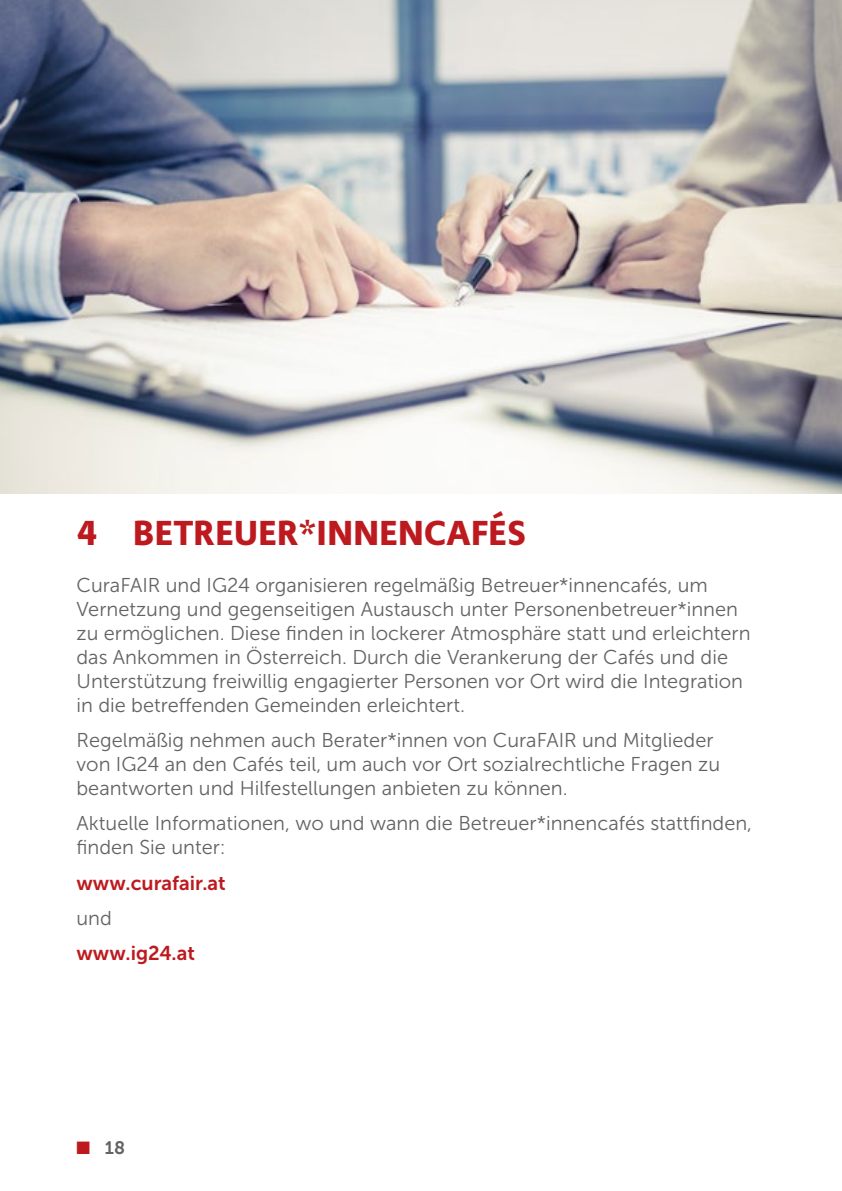
<style>
.page{position:relative;width:842px;height:1191px;background:#fff}
.page>*{position:absolute;margin:0;border:0;box-sizing:border-box;transform-origin:0 0}
.t1{font:700 36px "Adagio Sans";letter-spacing:.01em;color:#bd1a1f}
.t2{font:20px/24px "Museo Sans 300";color:#636366}
.t3{font:20px "Museo Sans 700";color:#bd1a1f}
.t4{font:18px "Museo Sans 700";color:#636366}
.s1{color:#bd1a1f}
</style>
<div class="page">
<img style="left:0;top:0;width:842px;height:493px">
<h1 class="t1" style="left:77px;top:509px;width:451px">4 BETREUER*INNENCAFÉS</h1>
<p class="t2" style="left:77px;top:573px;width:675px">CuraFAIR und IG24 organisieren regelmäßig Betreuer*innencafés, um Vernetzung und gegenseitigen Austausch unter Personenbetreuer*innen zu ermöglichen. Diese finden in lockerer Atmosphäre statt und erleichtern das Ankommen in Österreich. Durch die Verankerung der Cafés und die Unterstützung freiwillig engagierter Personen vor Ort wird die Integration in die betreffenden Gemeinden erleichtert.</p>
<p class="t2" style="left:77px;top:728px;width:645px">Regelmäßig nehmen auch Berater*innen von CuraFAIR und Mitglieder von IG24 an den Cafés teil, um auch vor Ort sozialrechtliche Fragen zu beantworten und Hilfestellungen anbieten zu können.</p>
<p class="t2" style="left:77px;top:811px;width:677px">Aktuelle Informationen, wo und wann die Betreuer*innencafés stattfinden, finden Sie unter:</p>
<p class="t3" style="left:77px;top:871px;width:151px">www.curafair.at</p>
<p class="t2" style="left:77px;top:906px;width:37px">und</p>
<p class="t3" style="left:77px;top:942px;width:120px">www.ig24.at</p>
<p class="t4" style="left:77px;top:1137px;width:50px"><span class="s1">■</span> 18</p>
</div>
